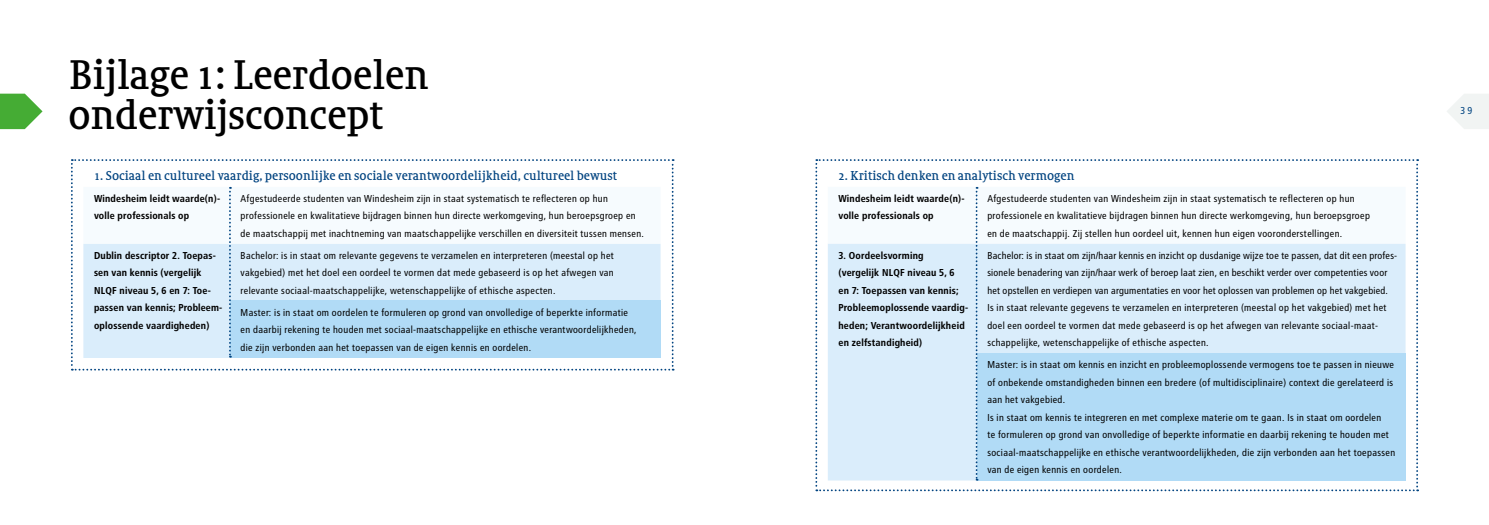
<style>
.page{position:relative;width:1489px;height:525px;background:#fff}
.page>*{position:absolute;margin:0;border:0;box-sizing:border-box;transform-origin:0 0}
.t1{font:40px/40px "Sheriff";letter-spacing:-.01em;color:#000}
.t2{font:12.5px "Sheriff";color:#004380}
.t3{font:10px/17.5px "Transit Print OT";color:#000}
.t4{font:10px/17.5px "Transit Print OT Bld";color:#000}
.t5{font:10px "Transit Print OT";color:#004380}
</style>
<div class="page">
<svg style="left:71px;top:159px;width:602px;height:211px"></svg>
<svg style="left:815px;top:159px;width:602px;height:332px"></svg>
<svg style="left:1447px;top:94px;width:41px;height:35px"></svg>
<svg style="left:0;top:94px;width:43px;height:35px"></svg>
<h1 class="t1" style="left:68px;top:54px;width:362px">Bijlage 1: Leerdoelen onderwijsconcept</h1>
<p class="t2" style="left:94px;top:168px;width:524px">1. Sociaal en cultureel vaardig, persoonlijke en sociale verantwoordelijkheid, cultureel bewust</p>
<p class="t4" style="left:94px;top:189px;width:128px">Windesheim leidt waarde(n)- volle professionals op</p>
<p class="t3" style="left:240px;top:189px;width:405px">Afgestudeerde studenten van Windesheim zijn in staat systematisch te reflecteren op hun professionele en kwalitatieve bijdragen binnen hun directe werkomgeving, hun beroepsgroep en de maatschappij met inachtneming van maatschappelijke verschillen en diversiteit tussen mensen.</p>
<p class="t4" style="left:94px;top:246px;width:130px">Dublin descriptor 2. Toepas&shy;sen van kennis (vergelijk<br>NLQF niveau 5, 6 en 7: Toe&shy;passen van kennis; Probleem&shy;oplossende vaardigheden)</p>
<p class="t3" style="left:240px;top:246px;width:375px;text-align:justify">Bachelor: is in staat om relevante gegevens te verzamelen en interpreteren (meestal op het vakgebied) met het doel een oordeel te vormen dat mede gebaseerd is op het afwegen van relevante sociaal-maatschappelijke, wetenschappelijke of ethische aspecten.</p>
<p class="t3" style="left:240px;top:303px;width:398px">Master: is in staat om oordelen te formuleren op grond van onvolledige of beperkte informatie en daarbij rekening te houden met sociaal-maatschappelijke en ethische verantwoordelijkheden, die zijn verbonden aan het toepassen van de eigen kennis en oordelen.</p>
<p class="t2" style="left:838px;top:168px;width:237px">2. Kritisch denken en analytisch vermogen</p>
<p class="t4" style="left:838px;top:189px;width:128px">Windesheim leidt waarde(n)- volle professionals op</p>
<p class="t3" style="left:987px;top:189px;width:384px">Afgestudeerde studenten van Windesheim zijn in staat systematisch te reflecteren op hun professionele en kwalitatieve bijdragen binnen hun directe werkomgeving, hun beroepsgroep en de maatschappij. Zij stellen hun oordeel uit, kennen hun eigen vooronderstellingen.</p>
<p class="t4" style="left:838px;top:246px;width:131px">3. Oordeelsvorming<br>(vergelijk NLQF niveau 5, 6<br>en 7: Toepassen van kennis;<br>Probleemoplossende vaardig&shy;heden; Verantwoordelijkheid en zelfstandigheid)</p>
<p class="t3" style="left:987px;top:246px;width:412px">Bachelor: is in staat om zijn/haar kennis en inzicht op dusdanige wijze toe te passen, dat dit een profes&shy;sionele benadering van zijn/haar werk of beroep laat zien, en beschikt verder over competenties voor het opstellen en verdiepen van argumentaties en voor het oplossen van problemen op het vakgebied.<br>Is in staat relevante gegevens te verzamelen en interpreteren (meestal op het vakgebied) met het doel een oordeel te vormen dat mede gebaseerd is op het afwegen van relevante sociaal-maat&shy;schappelijke, wetenschappelijke of ethische aspecten.</p>
<p class="t3" style="left:987px;top:356px;width:410px">Master: is in staat om kennis en inzicht en probleemoplossende vermogens toe te passen in nieuwe of onbekende omstandigheden binnen een bredere (of multidisciplinaire) context die gerelateerd is aan het vakgebied.<br>Is in staat om kennis te integreren en met complexe materie om te gaan. Is in staat om oordelen<br>te formuleren op grond van onvolledige of beperkte informatie en daarbij rekening te houden met sociaal-maatschappelijke en ethische verantwoordelijkheden, die zijn verbonden aan het toepassen van de eigen kennis en oordelen.</p>
<p class="t5" style="left:1460px;top:105px;width:14px">39</p>
</div>
